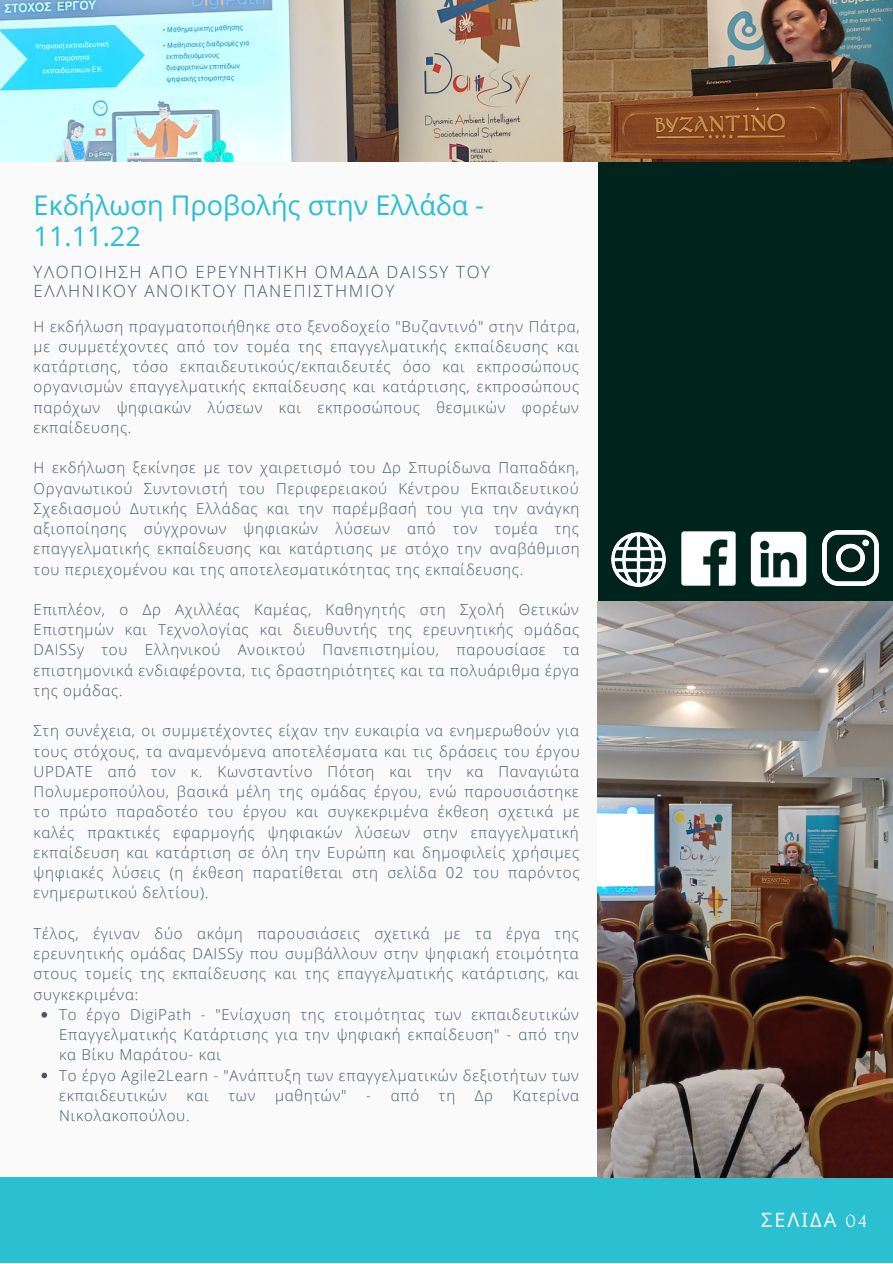
<style>
.page{position:relative;width:893px;height:1264px;background:#fff}
.page>*{position:absolute;margin:0;border:0;box-sizing:border-box;transform-origin:0 0}
.t1{font:27px/31.5px "Open Sans";color:#2abfd1}
.t2{font:19.8px "Noto Sans";letter-spacing:.1em;color:#fafafa}
.t3{font:300 16.8px/19px "Open Sans";letter-spacing:.1em;color:#435967}
.t4{font:300 15px/20.2px "Open Sans";letter-spacing:.05em;color:#435967;text-align:justify}
.s1{font-family:"Forum"}
</style>
<div class="page">
<div style="left:0;top:0;width:892px;height:1262px;background:#fafafa"></div>
<div style="left:0;top:1176px;width:892px;height:86px;background:#2abfd1"></div>
<div style="left:598px;top:114px;width:294px;height:543px;background:#00241b"></div>
<img style="left:598px;top:601px;width:294px;height:576px">
<img style="left:0;top:0;width:892px;height:161px">
<img style="left:665px;top:531px;width:71px;height:55px">
<img style="left:750px;top:531px;width:57px;height:56px">
<img style="left:822px;top:530px;width:57px;height:56px">
<img style="left:611px;top:532px;width:54px;height:54px">
<svg style="left:41px;top:1012px;width:6px;height:5px"></svg>
<svg style="left:41px;top:1072px;width:6px;height:6px"></svg>
<p class="t1" style="left:34px;top:188px;width:452px">Εκδήλωση Προβολής στην Ελλάδα -<br>11.11.22</p>
<p class="t3" style="left:34px;top:261px;width:458px">ΥΛΟΠΟΙΗΣΗ ΑΠΟ ΕΡΕΥΝΗΤΙΚΗ ΟΜΑΔΑ DAISSY ΤΟΥ<br>ΕΛΛΗΝΙΚΟΥ ΑΝΟΙΚΤΟΥ ΠΑΝΕΠΙΣΤΗΜΙΟΥ</p>
<p class="t4" style="left:34px;top:315px;width:547px">Η εκδήλωση πραγματοποιήθηκε στο ξενοδοχείο "Βυζαντινό" στην Πάτρα, με συμμετέχοντες από τον τομέα της επαγγελματικής εκπαίδευσης και κατάρτισης, τόσο εκπαιδευτικούς/εκπαιδευτές όσο και εκπροσώπους οργανισμών επαγγελματικής εκπαίδευσης και κατάρτισης, εκπροσώπους παρόχων ψηφιακών λύσεων και εκπροσώπους θεσμικών φορέων εκπαίδευσης.</p>
<p class="t4" style="left:34px;top:457px;width:547px">Η εκδήλωση ξεκίνησε με τον χαιρετισμό του Δρ Σπυρίδωνα Παπαδάκη, Οργανωτικού Συντονιστή του Περιφερειακού Κέντρου Εκπαιδευτικού Σχεδιασμού Δυτικής Ελλάδας και την παρέμβασή του για την ανάγκη αξιοποίησης σύγχρονων ψηφιακών λύσεων από τον τομέα της επαγγελματικής εκπαίδευσης και κατάρτισης με στόχο την αναβάθμιση του περιεχομένου και της αποτελεσματικότητας της εκπαίδευσης.</p>
<p class="t4" style="left:34px;top:599px;width:547px">Επιπλέον, ο Δρ Αχιλλέας Καμέας, Καθηγητής στη Σχολή Θετικών Επιστημών και Τεχνολογίας και διευθυντής της ερευνητικής ομάδας DAISSy του Ελληνικού Ανοικτού Πανεπιστημίου, παρουσίασε τα επιστημονικά ενδιαφέροντα, τις δραστηριότητες και τα πολυάριθμα έργα της ομάδας.</p>
<p class="t4" style="left:34px;top:720px;width:547px">Στη συνέχεια, οι συμμετέχοντες είχαν την ευκαιρία να ενημερωθούν για τους στόχους, τα αναμενόμενα αποτελέσματα και τις δράσεις του έργου UPDATE από τον κ. Κωνσταντίνο Πότση και την κα Παναγιώτα Πολυμεροπούλου, βασικά μέλη της ομάδας έργου, ενώ παρουσιάστηκε το πρώτο παραδοτέο του έργου και συγκεκριμένα έκθεση σχετικά με καλές πρακτικές εφαρμογής ψηφιακών λύσεων στην επαγγελματική εκπαίδευση και κατάρτιση σε όλη την Ευρώπη και δημοφιλείς χρήσιμες ψηφιακές λύσεις (η έκθεση παρατίθεται στη σελίδα 02 του παρόντος ενημερωτικού δελτίου).</p>
<p class="t4" style="left:34px;top:922px;width:547px">Τέλος, έγιναν δύο ακόμη παρουσιάσεις σχετικά με τα έργα της ερευνητικής ομάδας DAISSy που συμβάλλουν στην ψηφιακή ετοιμότητα στους τομείς της εκπαίδευσης και της επαγγελματικής κατάρτισης, και συγκεκριμένα:</p>
<p class="t4" style="left:59px;top:1003px;width:521px">Το έργο DigiPath - "Ενίσχυση της ετοιμότητας των εκπαιδευτικών Επαγγελματικής Κατάρτισης για την ψηφιακή εκπαίδευση" - από την κα Βίκυ Μαράτου- και</p>
<p class="t4" style="left:59px;top:1064px;width:521px">Το έργο Agile2Learn - "Ανάπτυξη των επαγγελματικών δεξιοτήτων των εκπαιδευτικών</p>
<p class="t4" style="left:186px;top:1084px;width:24px">και</p>
<p class="t4" style="left:228px;top:1084px;width:28px">των</p>
<p class="t4" style="left:275px;top:1084px;width:73px">μαθητών"</p>
<p class="t4" style="left:366px;top:1084px;width:54px">- από</p>
<p class="t4" style="left:439px;top:1084px;width:18px">τη</p>
<p class="t4" style="left:475px;top:1084px;width:20px">Δρ</p>
<p class="t4" style="left:513px;top:1084px;width:68px">Κατερίνα</p>
<p class="t4" style="left:59px;top:1105px;width:132px">Νικολακοπούλου.</p>
<p class="t2" style="left:761px;top:1205px;width:107px">ΣΕΛΙΔΑ <span class="s1">04</span></p>
</div>
